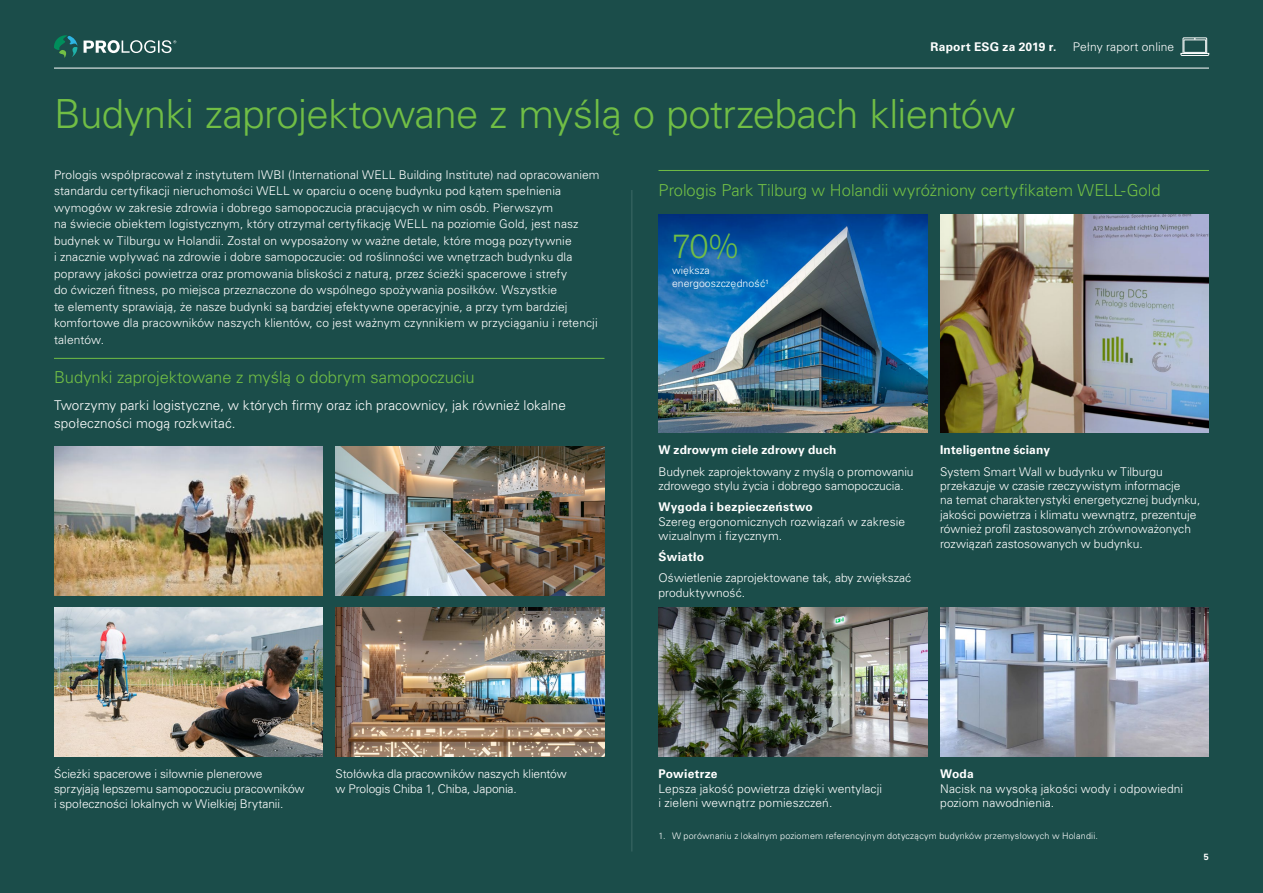
<style>
.page{position:relative;width:1263px;height:893px;background:#1b4d4a}
.page>*{position:absolute;margin:0;border:0;box-sizing:border-box;transform-origin:0 0}
.t1{font:300 40.2px "Univers LT Pro 45";letter-spacing:-.015em;color:#71be45}
.t2{font:300 33px "Akzidenz Grotesk BE";color:#71be45}
.t3{font:300 16.5px "Univers LT Pro 45";color:#71be45}
.t4{font:300 13.5px/18px "Univers LT Pro 45";letter-spacing:.005em;color:#fff}
.t5{font:300 12px/16.5px "Univers LT Pro 45";letter-spacing:.005em;color:#fff}
.t6{font:700 12px "Univers LT Pro 65";letter-spacing:.015em;color:#fff}
.t7{font:300 10.5px/12.6px "Univers LT Pro 45";letter-spacing:.005em;color:#fff}
.t8{font:300 9px "Univers LT Pro 45";letter-spacing:.02em;color:#fff}
.t9{font:700 9px "Univers LT Pro 65";color:#fff}
</style>
<div class="page">
<img style="left:54px;top:608px;width:269px;height:148px">
<img style="left:54px;top:446px;width:269px;height:149px">
<img style="left:336px;top:608px;width:268px;height:148px">
<img style="left:336px;top:446px;width:268px;height:149px">
<hr style="left:54px;top:358px;width:550px;height:1px;background:#71be45">
<img style="left:658px;top:215px;width:269px;height:217px">
<hr style="left:658px;top:170px;width:551px;height:1px;background:#71be45">
<img style="left:940px;top:215px;width:269px;height:217px">
<img style="left:940px;top:608px;width:269px;height:148px">
<img style="left:658px;top:608px;width:269px;height:148px">
<hr style="left:631px;top:190px;width:1px;height:661px;background:#3d6865">
<hr style="left:54px;top:68px;width:1155px;height:1px;background:#fff">
<svg style="left:54px;top:35px;width:23px;height:23px"></svg>
<svg style="left:84px;top:40px;width:92px;height:13px"></svg>
<svg style="left:1180px;top:37px;width:29px;height:19px"></svg>
<p class="t6" style="left:930px;top:39px;width:127px">Raport ESG za 2019 r.</p>
<p class="t5" style="left:1073px;top:39px;width:103px">Pełny raport online</p>
<h1 class="t1" style="left:54px;top:88px;width:963px">Budynki zaprojektowane z myślą o potrzebach klientów</h1>
<p class="t5" style="left:54px;top:166px;width:547px">Prologis współpracował z instytutem IWBI (International WELL Building Institute) nad opracowaniem standardu certyfikacji nieruchomości WELL w oparciu o ocenę budynku pod kątem spełnienia wymogów w zakresie zdrowia i dobrego samopoczucia pracujących w nim osób. Pierwszym<br>na świecie obiektem logistycznym, który otrzymał certyfikację WELL na poziomie Gold, jest nasz budynek w Tilburgu w Holandii. Został on wyposażony w ważne detale, które mogą pozytywnie<br>i znacznie wpływać na zdrowie i dobre samopoczucie: od roślinności we wnętrzach budynku dla poprawy jakości powietrza oraz promowania bliskości z naturą, przez ścieżki spacerowe i strefy<br>do ćwiczeń fitness, po miejsca przeznaczone do wspólnego spożywania posiłków. Wszystkie<br>te elementy sprawiają, że nasze budynki są bardziej efektywne operacyjnie, a przy tym bardziej komfortowe dla pracowników naszych klientów, co jest ważnym czynnikiem w przyciąganiu i retencji talentów.</p>
<h3 class="t3" style="left:54px;top:367px;width:422px">Budynki zaprojektowane z myślą o dobrym samopoczuciu</h3>
<p class="t4" style="left:54px;top:396px;width:513px">Tworzymy parki logistyczne, w których firmy oraz ich pracownicy, jak również lokalne społeczności mogą rozkwitać.</p>
<h3 class="t3" style="left:658px;top:179px;width:504px">Prologis Park Tilburg w Holandii wyróżniony certyfikatem WELL-Gold</h3>
<h2 class="t2" style="left:672px;top:228px;width:67px">70%</h2>
<p class="t7" style="left:672px;top:264px;width:98px">większa energooszczędność¹</p>
<p class="t5" style="left:54px;top:766px;width:252px;line-height:15px">Ścieżki spacerowe i siłownie plenerowe sprzyjają lepszemu samopoczuciu pracowników i społeczności lokalnych w Wielkiej Brytanii.</p>
<p class="t5" style="left:336px;top:766px;width:233px;line-height:15px">Stołówka dla pracowników naszych klientów w Prologis Chiba 1, Chiba, Japonia.</p>
<p class="t6" style="left:658px;top:442px;width:180px">W zdrowym ciele zdrowy duch</p>
<p class="t5" style="left:658px;top:464px;width:257px;line-height:14.4px">Budynek zaprojektowany z myślą o promowaniu zdrowego stylu życia i dobrego samopoczucia.</p>
<p class="t6" style="left:658px;top:498px;width:156px">Wygoda i bezpieczeństwo</p>
<p class="t5" style="left:658px;top:514px;width:248px;line-height:14.4px">Szereg ergonomicznych rozwiązań w zakresie wizualnym i fizycznym.</p>
<p class="t6" style="left:658px;top:548px;width:47px">Światło</p>
<p class="t5" style="left:658px;top:570px;width:254px;line-height:14.4px">Oświetlenie zaprojektowane tak, aby zwiększać produktywność.</p>
<p class="t6" style="left:940px;top:442px;width:111px">Inteligentne ściany</p>
<p class="t5" style="left:940px;top:464px;width:262px;line-height:14.4px">System Smart Wall w budynku w Tilburgu przekazuje w czasie rzeczywistym informacje<br>na temat charakterystyki energetycznej budynku, jakości powietrza i klimatu wewnątrz, prezentuje również profil zastosowanych zrównoważonych rozwiązań zastosowanych w budynku.</p>
<p class="t6" style="left:658px;top:766px;width:61px">Powietrze</p>
<p class="t5" style="left:658px;top:781px;width:225px;line-height:14.4px">Lepsza jakość powietrza dzięki wentylacji i zieleni wewnątrz pomieszczeń.</p>
<p class="t6" style="left:940px;top:766px;width:35px">Woda</p>
<p class="t5" style="left:940px;top:781px;width:245px;line-height:14.4px">Nacisk na wysoką jakości wody i odpowiedni poziom nawodnienia.</p>
<p class="t8" style="left:658px;top:830px;width:441px">1. W porównaniu z lokalnym poziomem referencyjnym dotyczącym budynków przemysłowych w Holandii.</p>
<p class="t9" style="left:1204px;top:851px;width:7px">5</p>
</div>
